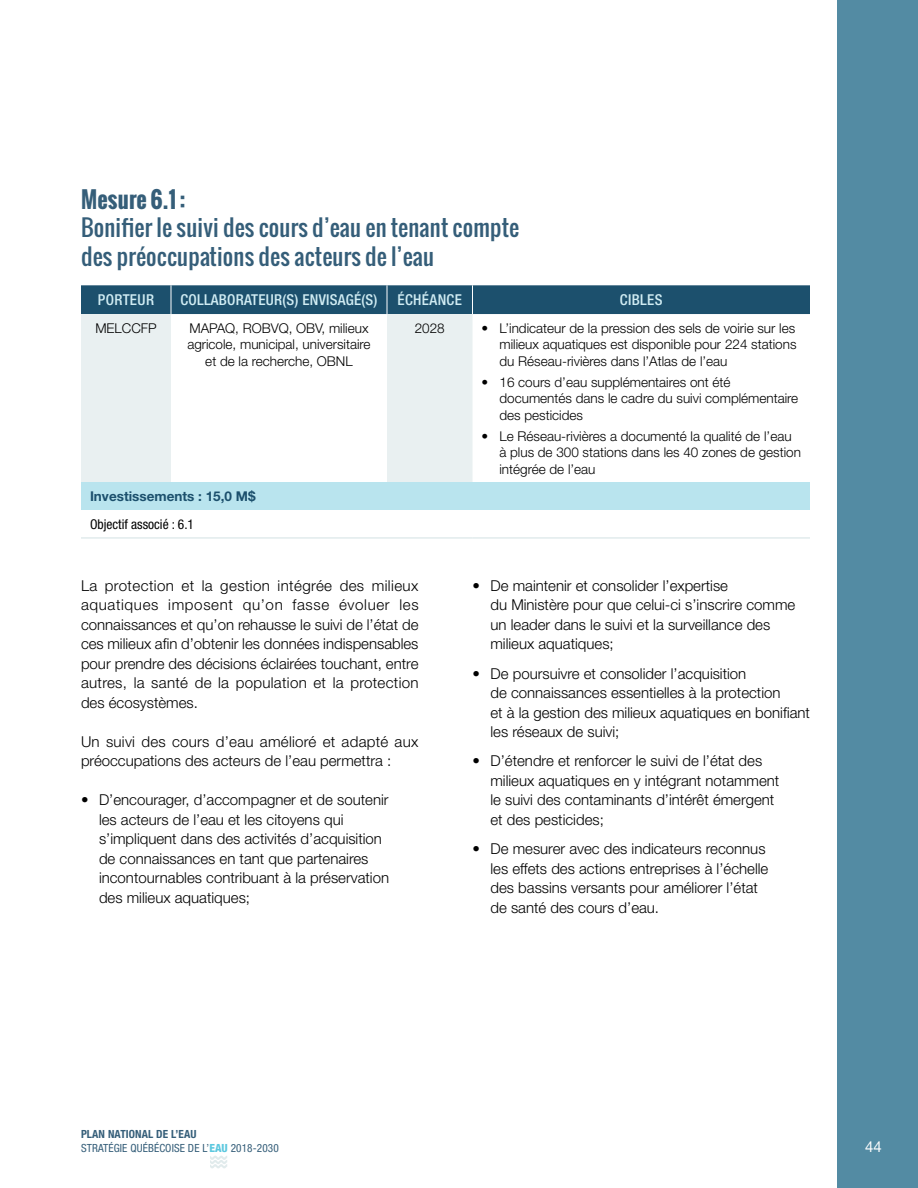
<style>
.page{position:relative;width:918px;height:1188px;background:#fff}
.page>*{position:absolute;margin:0;border:0;box-sizing:border-box;transform-origin:0 0}
.t1{font:22.5px/28.5px "Oswald";letter-spacing:.01em;color:#355e79}
.t2{font:300 15px/19.5px "Helvetica Neue LT Std";color:#000}
.TH{font:500 condensed 15px "Helvetica Neue LT Std";letter-spacing:.015em;color:#d0ecf3}
.t3{font:15px "Helvetica Neue LT Std";color:#fff}
.TD{font:300 13.5px/16.5px "Helvetica Neue LT Std";color:#000}
.TD-2{font:700 13.5px "Helvetica Neue LT Std";color:#1c506d}
.TD-3{font:condensed 13.5px "Helvetica Neue LT Std";color:#000}
.t4{font:condensed 11.25px/13.5px "Helvetica Neue LT Std";letter-spacing:.01em;color:#355e79}
.s1{font-weight:700}
.s2{font-weight:800;color:#5cc8df}
</style>
<div class="page">
<div style="left:837px;top:0;width:81px;height:1188px;background:#538ba3"></div>
<svg style="left:210px;top:1156px;width:17px;height:12px"></svg>
<svg style="left:81px;top:314px;width:391px;height:169px"></svg>
<div style="left:81px;top:483px;width:729px;height:27px;background:#b9e4ee"></div>
<hr style="left:81px;top:538px;width:90px;height:1px;background:#d2e1e3">
<hr style="left:171px;top:538px;width:216px;height:1px;background:#d2e1e3">
<hr style="left:387px;top:538px;width:85px;height:1px;background:#d2e1e3">
<hr style="left:472px;top:538px;width:338px;height:1px;background:#d2e1e3">
<div style="left:81px;top:285px;width:729px;height:29px;background:#1c506d"></div>
<h4 class="t1" style="left:81px;top:185px;width:440px"><span class="s1">Mesure 6.1:<br></span>Bonifier le suivi des cours d’eau en tenant compte des préoccupations des acteurs de l’eau</h4>
<p class="TH" style="left:98px;top:291px;width:58px">PORTEUR</p>
<p class="TH" style="left:181px;top:291px;width:198px">COLLABORATEUR(S) ENVISAGÉ(S)</p>
<p class="TH" style="left:397px;top:291px;width:66px">ÉCHÉANCE</p>
<p class="TH" style="left:620px;top:291px;width:44px">CIBLES</p>
<p class="TD" style="left:95px;top:319px;width:63px">MELCCFP</p>
<p class="TD" style="left:187px;top:319px;width:185px;text-align:center">MAPAQ, ROBVQ, OBV, milieux agricole, municipal, universitaire et de la recherche, OBNL</p>
<p class="TD" style="left:415px;top:319px;width:32px">2028</p>
<p class="TD" style="left:500px;top:319px;width:299px;text-align:justify;text-indent:-18px">• L’indicateur de la pression des sels de voirie sur les milieux aquatiques est disponible pour 224 stations du Réseau-rivières dans l’Atlas de l’eau</p>
<p class="TD" style="left:500px;top:373px;width:300px;text-indent:-18px">• 16 cours d’eau supplémentaires ont été documentés dans le cadre du suivi complémentaire des pesticides</p>
<p class="TD" style="left:500px;top:427px;width:303px;text-indent:-18px">• Le Réseau-rivières a documenté la qualité de l’eau à plus de 300 stations dans les 40 zones de gestion intégrée de l’eau</p>
<p class="TD-2" style="left:90px;top:488px;width:167px">Investissements : 15,0 M$</p>
<p class="TD-3" style="left:90px;top:516px;width:106px">Objectif associé : 6.1</p>
<p class="t2" style="left:81px;top:575px;width:339px;text-align:justify">La protection et la gestion intégrée des milieux aquatiques imposent qu’on fasse évoluer les connaissances et qu’on rehausse le suivi de l’état de ces milieux afin d’obtenir les données indispensables pour prendre des décisions éclairées touchant, entre autres, la santé de la population et la protection des écosystèmes.</p>
<p class="t2" style="left:81px;top:731px;width:339px">Un suivi des cours d’eau amélioré et adapté aux préoccupations des acteurs de l’eau permettra :</p>
<p class="t2" style="left:99px;top:790px;width:292px;text-indent:-18px">• D’encourager, d’accompagner et de soutenir les acteurs de l’eau et les citoyens qui s’impliquent dans des activités d’acquisition de connaissances en tant que partenaires incontournables contribuant à la préservation des milieux aquatiques;</p>
<p class="t2" style="left:490px;top:575px;width:306px;text-indent:-18px">• De maintenir et consolider l’expertise<br>du Ministère pour que celui-ci s’inscrire comme un leader dans le suivi et la surveillance des milieux aquatiques;</p>
<p class="t2" style="left:490px;top:663px;width:321px;text-indent:-18px">• De poursuivre et consolider l’acquisition<br>de connaissances essentielles à la protection<br>et à la gestion des milieux aquatiques en bonifiant les réseaux de suivi;</p>
<p class="t2" style="left:490px;top:751px;width:290px;text-indent:-18px">• D’étendre et renforcer le suivi de l’état des milieux aquatiques en y intégrant notamment le suivi des contaminants d’intérêt émergent et des pesticides;</p>
<p class="t2" style="left:490px;top:839px;width:279px;text-indent:-18px">• De mesurer avec des indicateurs reconnus les effets des actions entreprises à l’échelle des bassins versants pour améliorer l’état de santé des cours d’eau.</p>
<p class="t4" style="left:81px;top:1128px;width:199px"><span class="s1">PLAN NATIONAL DE L’EAU<br></span>STRATÉGIE QUÉBÉCOISE DE L’<span class="s2">EAU</span> 2018-2030</p>
<p class="t3" style="left:865px;top:1138px;width:18px">44</p>
</div>
